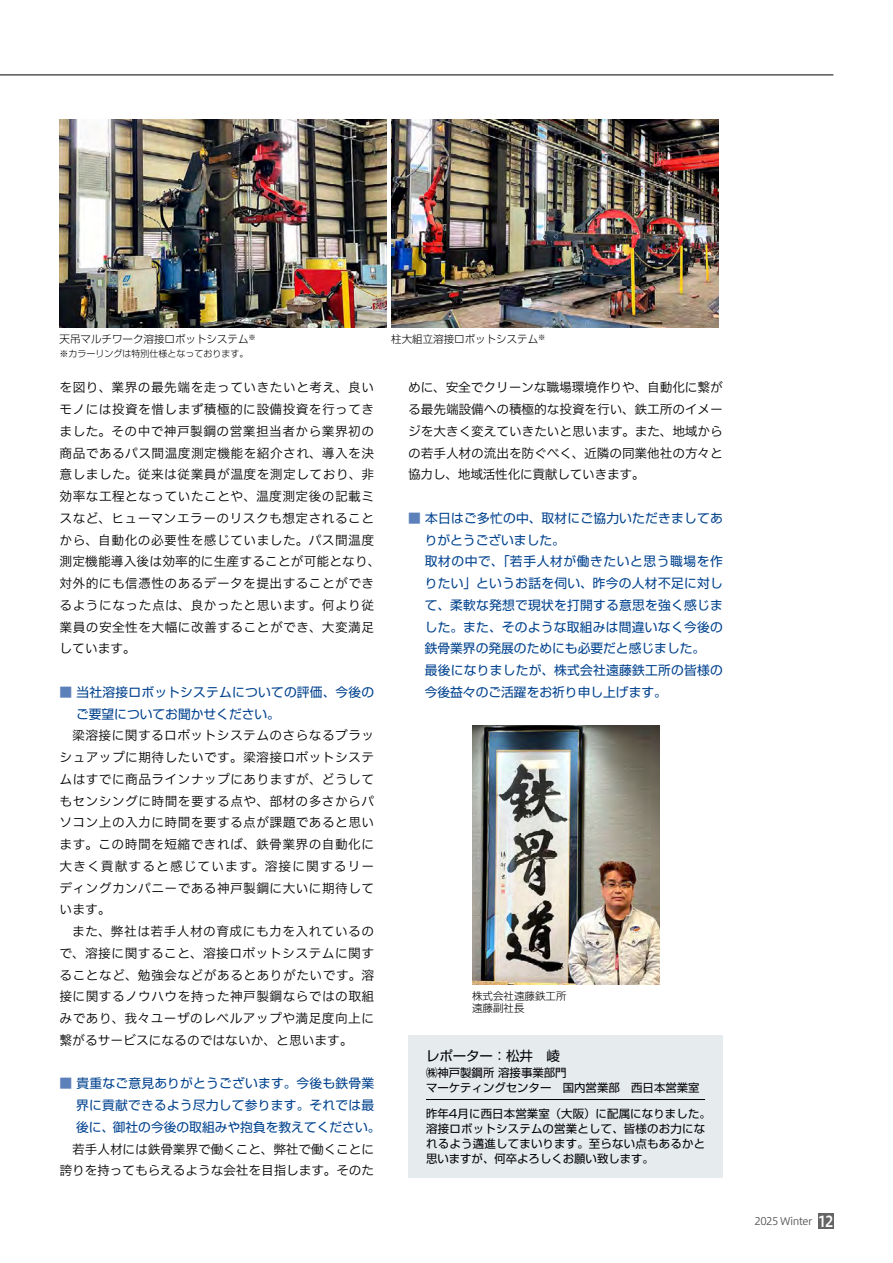
<style>
.page{position:relative;width:893px;height:1263px;background:#fff}
.page>*{position:absolute;margin:0;border:0;box-sizing:border-box;transform-origin:0 0}
.t1{font:13.5px "Shin Go Pro";letter-spacing:-.01em;color:#000}
.t2{font:12.75px/21.8px "Hiragino UD Sans F Std N W3";letter-spacing:.03em;color:#000}
.t3{font:12.75px/21.8px "Shin Go Pro";letter-spacing:.015em;color:#00428e}
.t4{font:12.75px/21.8px "Hiragino UD Sans F Std N W3";letter-spacing:-.015em;color:#000;text-align:right}
.t5{font:11.4px/15px "Shin Go Pro";letter-spacing:.015em;color:#000}
.t6{font:300 10.5px/12px "Shin Go Pro";color:#000}
.t7{font:10.5px "Hiragino UD Sans F Std N W3";letter-spacing:-.05em;color:#595757}
.t8{font:300 9px "Shin Go Pro";color:#000}
.s1{color:#5c80ba}
.s2{font-family:"Hiragino UD Sans F Std N W6";font-size:15px;color:#fff}
</style>
<div class="page">
<img style="left:60px;top:119px;width:327px;height:208px">
<img style="left:391px;top:119px;width:328px;height:208px">
<img style="left:472px;top:725px;width:187px;height:259px">
<hr style="left:0;top:75px;width:833px;height:1px;background:#000">
<div style="left:408px;top:1035px;width:315px;height:143px;background:#e6ebee"></div>
<hr style="left:426px;top:1099px;width:279px;height:1px;background:#000">
<div style="left:818px;top:1213px;width:15px;height:16px;background:#656464"></div>
<p class="t6" style="left:60px;top:332px;width:198px">天吊マルチワーク溶接ロボットシステム<sup>※</sup></p>
<p class="t8" style="left:60px;top:346px;width:190px">※カラーリングは特別仕様となっております。</p>
<p class="t2" style="left:60px;top:376px;width:323px">を図り、業界の最先端を走っていきたいと考え、良いモノには投資を惜しまず積極的に設備投資を行ってきました。その中で神戸製鋼の営業担当者から業界初の商品であるパス間温度測定機能を紹介され、導入を決意しました。従来は従業員が温度を測定しており、非効率な工程となっていたことや、温度測定後の記載ミスなど、ヒューマンエラーのリスクも想定されることから、自動化の必要性を感じていました。パス間温度測定機能導入後は効率的に生産することが可能となり、対外的にも信憑性のあるデータを提出することができるようになった点は、良かったと思います。何より従業員の安全性を大幅に改善することができ、大変満足しています。</p>
<p class="t3" style="left:76px;top:680px;width:300px;text-indent:-16px"><span class="s1">■</span> 当社溶接ロボットシステムについての評価、今後のご要望についてお聞かせください。</p>
<p class="t2" style="left:60px;top:724px;width:316px;text-indent:13px">梁溶接に関するロボットシステムのさらなるブラッシュアップに期待したいです。梁溶接ロボットシステムはすでに商品ラインナップにありますが、どうしてもセンシングに時間を要する点や、部材の多さからパソコン上の入力に時間を要する点が課題であると思います。この時間を短縮できれば、鉄骨業界の自動化に大きく貢献すると感じています。溶接に関するリーディングカンパニーである神戸製鋼に大いに期待しています。<br>　また、弊社は若手人材の育成にも力を入れているので、溶接に関すること、溶接ロボットシステムに関することなど、勉強会などがあるとありがたいです。溶接に関するノウハウを持った神戸製鋼ならではの取組みであり、我々ユーザのレベルアップや満足度向上に繋がるサービスになるのではないか、と思います。</p>
<p class="t3" style="left:76px;top:1071px;width:306px;text-indent:-16px"><span class="s1">■</span> 貴重なご意見ありがとうございます。今後も鉄骨業界に貢献できるよう尽力して参ります。それでは最後に、御社の今後の取組みや抱負を教えてください。</p>
<p class="t4" style="left:60px;top:1137px;width:316px">若手人材には鉄骨業界で働くこと、弊社で働くことに誇りを持ってもらえるような会社を目指します。そのた</p>
<p class="t6" style="left:391px;top:332px;width:156px">柱大組立溶接ロボットシステム<sup>※</sup></p>
<p class="t2" style="left:408px;top:376px;width:316px;text-align:justify">めに、安全でクリーンな職場環境作りや、自動化に繋がる最先端設備への積極的な投資を行い、鉄工所のイメージを大きく変えていきたいと思います。また、地域からの若手人材の流出を防ぐべく、近隣の同業他社の方々と協力し、地域活性化に貢献していきます。</p>
<p class="t3" style="left:425px;top:506px;width:300px;text-indent:-16px"><span class="s1">■</span> 本日はご多忙の中、取材にご協力いただきましてありがとうございました。<br>取材の中で、「若手人材が働きたいと思う職場を作りたい」というお話を伺い、昨今の人材不足に対して、柔軟な発想で現状を打開する意思を強く感じました。また、そのような取組みは間違いなく今後の鉄骨業界の発展のためにも必要だと感じました。<br>最後になりましたが、株式会社遠藤鉄工所の皆様の今後益々のご活躍をお祈り申し上げます。</p>
<p class="t6" style="left:472px;top:988px;width:96px">株式会社遠藤鉄工所遠藤副社長</p>
<p class="t1" style="left:426px;top:1044px;width:135px">レポーター：松井　崚</p>
<p class="t5" style="left:426px;top:1064px;width:275px">㈱神戸製鋼所 溶接事業部門<br>マーケティングセンター　国内営業部　西日本営業室</p>
<p class="t5" style="left:426px;top:1104px;width:286px">昨年4月に西日本営業室（大阪）に配属になりました。溶接ロボットシステムの営業として、皆様のお力になれるよう邁進してまいります。至らない点もあるかと思いますが、何卒よろしくお願い致します。</p>
<p class="t7" style="left:754px;top:1213px;width:80px">2025 Winter <span class="s2">12</span></p>
</div>
